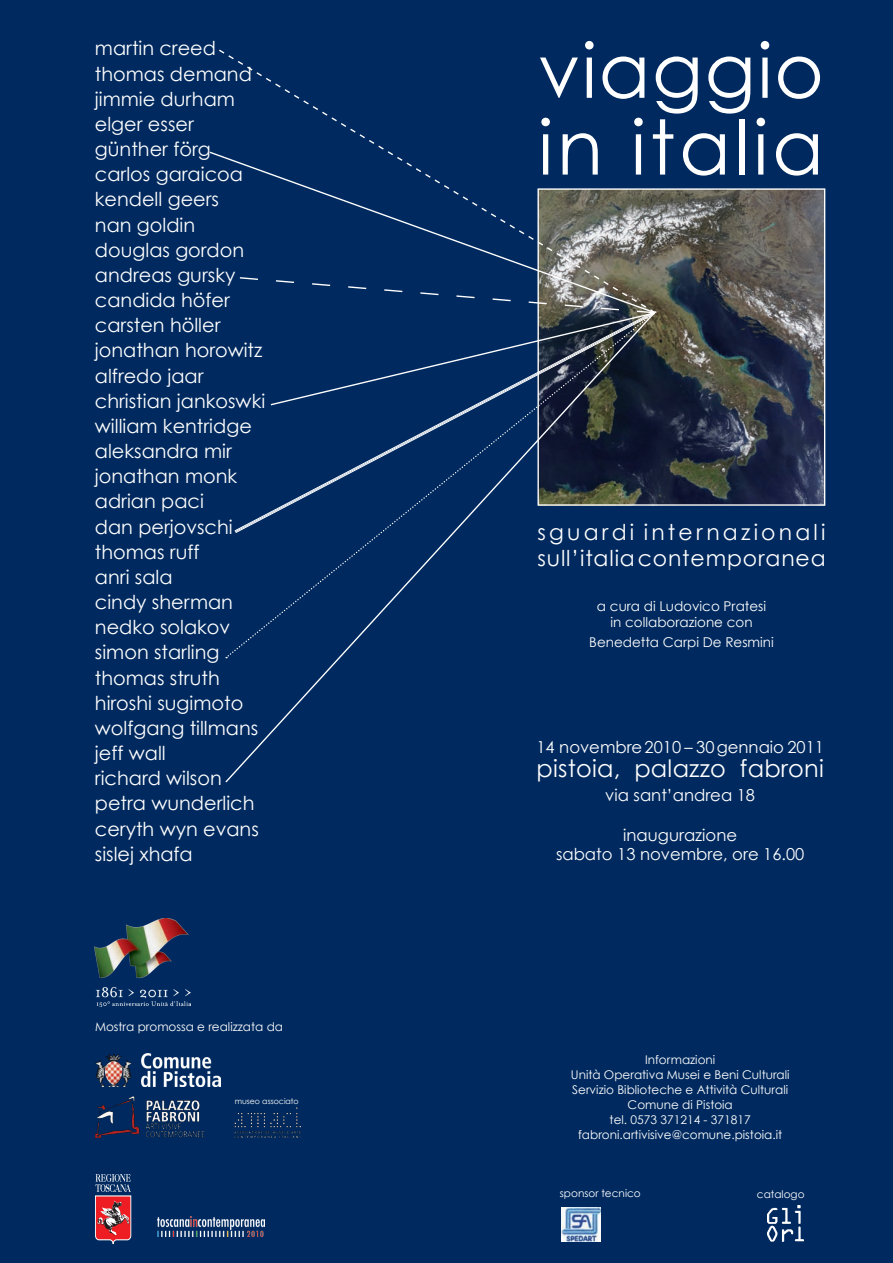
<style>
.page{position:relative;width:893px;height:1263px;background:#002a5f}
.page>*{position:absolute;margin:0;border:0;box-sizing:border-box;transform-origin:0 0}
.t1{font:75.75px "Century Gothic";letter-spacing:.035em;color:#fff}
.t2{font:24px "Century Gothic";letter-spacing:.01em;color:#fff}
.t3{font:21.9px "Century Gothic";letter-spacing:.04em;color:#fff}
.t4{font:21.9px "Century Gothic";letter-spacing:.145em;color:#fff}
.t5{font:19.35px/25.2px "Century Gothic";color:#fff}
.t6{font:16.5px "Century Gothic";color:#fff}
.Normale{font:13.5px "Century Gothic";color:#fff}
.Paragrafo_elenco{font:12px "Century Gothic";color:#fff}
.Paragrafo_elenco-2{font:10.5px "Century Gothic";color:#fff}
.Paragrafo_elenco-3{font:7.8px "Century Gothic";color:#fff}
</style>
<div class="page">
<img style="left:657px;top:190px;width:166px;height:314px">
<svg style="left:225px;top:315px;width:432px;height:468px"></svg>
<svg style="left:217px;top:49px;width:440px;height:266px"></svg>
<svg style="left:238px;top:276px;width:418px;height:130px"></svg>
<svg style="left:95px;top:1174px;width:36px;height:70px"></svg>
<img style="left:97px;top:1200px;width:33px;height:36px">
<img style="left:95px;top:1053px;width:36px;height:33px">
<img style="left:95px;top:1096px;width:109px;height:42px">
<img style="left:95px;top:919px;width:95px;height:87px">
<img style="left:157px;top:1216px;width:107px;height:20px">
<img style="left:767px;top:1205px;width:36px;height:37px">
<img style="left:235px;top:1107px;width:65px;height:31px">
<img style="left:561px;top:1207px;width:40px;height:35px">
<img style="left:141px;top:1053px;width:80px;height:34px">
<p class="t5" style="left:95px;top:36px;width:123px">martin creed</p>
<p class="t5" style="left:95px;top:61px;width:158px">thomas demand</p>
<p class="t5" style="left:95px;top:86px;width:141px">jimmie durham</p>
<p class="t5" style="left:95px;top:111px;width:100px">elger esser</p>
<p class="t5" style="left:95px;top:136px;width:117px">günther förg</p>
<p class="t5" style="left:95px;top:161px;width:150px">carlos garaicoa</p>
<p class="t5" style="left:95px;top:187px;width:126px">kendell geers</p>
<p class="t5" style="left:95px;top:212px;width:102px">nan goldin</p>
<p class="t5" style="left:95px;top:237px;width:151px">douglas gordon</p>
<p class="t5" style="left:95px;top:262px;width:142px">andreas gursky</p>
<p class="t5" style="left:95px;top:287px;width:136px">candida höfer</p>
<p class="t5" style="left:95px;top:312px;width:127px">carsten höller</p>
<p class="t5" style="left:95px;top:338px;width:169px">jonathan horowitz</p>
<p class="t5" style="left:95px;top:363px;width:110px">alfredo jaar</p>
<p class="t5" style="left:95px;top:388px;width:172px">christian jankoswki william kentridge aleksandra mir</p>
<p class="t5" style="left:95px;top:463px;width:144px">jonathan monk</p>
<p class="t5" style="left:95px;top:489px;width:110px">adrian paci</p>
<p class="t5" style="left:95px;top:514px;width:139px">dan perjovschi</p>
<p class="t5" style="left:95px;top:539px;width:106px">thomas ruff</p>
<p class="t5" style="left:95px;top:564px;width:79px">anri sala</p>
<p class="t5" style="left:95px;top:589px;width:140px">cindy sherman</p>
<p class="t5" style="left:95px;top:614px;width:137px">nedko solakov</p>
<p class="t5" style="left:95px;top:640px;width:126px">simon starling</p>
<p class="t5" style="left:95px;top:665px;width:126px">thomas struth</p>
<p class="t5" style="left:95px;top:690px;width:165px">hiroshi sugimoto wolfgang tillmans</p>
<p class="t5" style="left:95px;top:740px;width:72px">jeff wall</p>
<p class="t5" style="left:95px;top:765px;width:128px">richard wilson</p>
<p class="t5" style="left:95px;top:791px;width:161px">petra wunderlich</p>
<p class="t5" style="left:95px;top:816px;width:165px">ceryth wyn evans</p>
<p class="t5" style="left:95px;top:841px;width:99px">sislej xhafa</p>
<p class="Paragrafo_elenco" style="left:95px;top:1019px;width:190px">Mostra promossa e realizzata da</p>
<p class="Paragrafo_elenco-3" style="left:235px;top:1096px;width:66px">museo associato</p>
<p class="t1" style="left:538px;top:24px;width:287px">viaggio</p>
<p class="t1" style="left:538px;top:101px;width:287px">in italia</p>
<p class="t4" style="left:538px;top:519px;width:290px">sguardi internazionali</p>
<p class="t3" style="left:538px;top:545px;width:290px">sull’italia contemporanea</p>
<p class="Normale" style="left:597px;top:597px;width:171px">a cura di Ludovico Pratesi</p>
<p class="Normale" style="left:611px;top:614px;width:144px">in collaborazione con</p>
<p class="Normale" style="left:589px;top:633px;width:186px">Benedetta Carpi De Resmini</p>
<p class="t6" style="left:536px;top:737px;width:289px">14 novembre 2010 – 30 gennaio 2011</p>
<p class="t2" style="left:536px;top:754px;width:289px">pistoia, palazzo fabroni</p>
<p class="t6" style="left:605px;top:785px;width:151px">via sant’andrea 18</p>
<p class="t6" style="left:623px;top:825px;width:115px">inaugurazione</p>
<p class="t6" style="left:556px;top:844px;width:250px">sabato 13 novembre, ore 16.00</p>
<p class="Paragrafo_elenco" style="left:645px;top:1052px;width:72px">Informazioni</p>
<p class="Paragrafo_elenco" style="left:571px;top:1067px;width:220px">Unità Operativa Musei e Beni Culturali</p>
<p class="Paragrafo_elenco" style="left:572px;top:1082px;width:217px">Servizio Biblioteche e Attività Culturali</p>
<p class="Paragrafo_elenco" style="left:628px;top:1097px;width:107px">Comune di Pistoia</p>
<p class="Paragrafo_elenco" style="left:610px;top:1112px;width:143px">tel. 0573 371214 - 371817</p>
<p class="Paragrafo_elenco" style="left:578px;top:1127px;width:206px">fabroni.artivisive@comune.pistoia.it</p>
<p class="Paragrafo_elenco-2" style="left:560px;top:1187px;width:82px">sponsor tecnico</p>
<p class="Paragrafo_elenco-2" style="left:757px;top:1187px;width:49px">catalogo</p>
</div>
